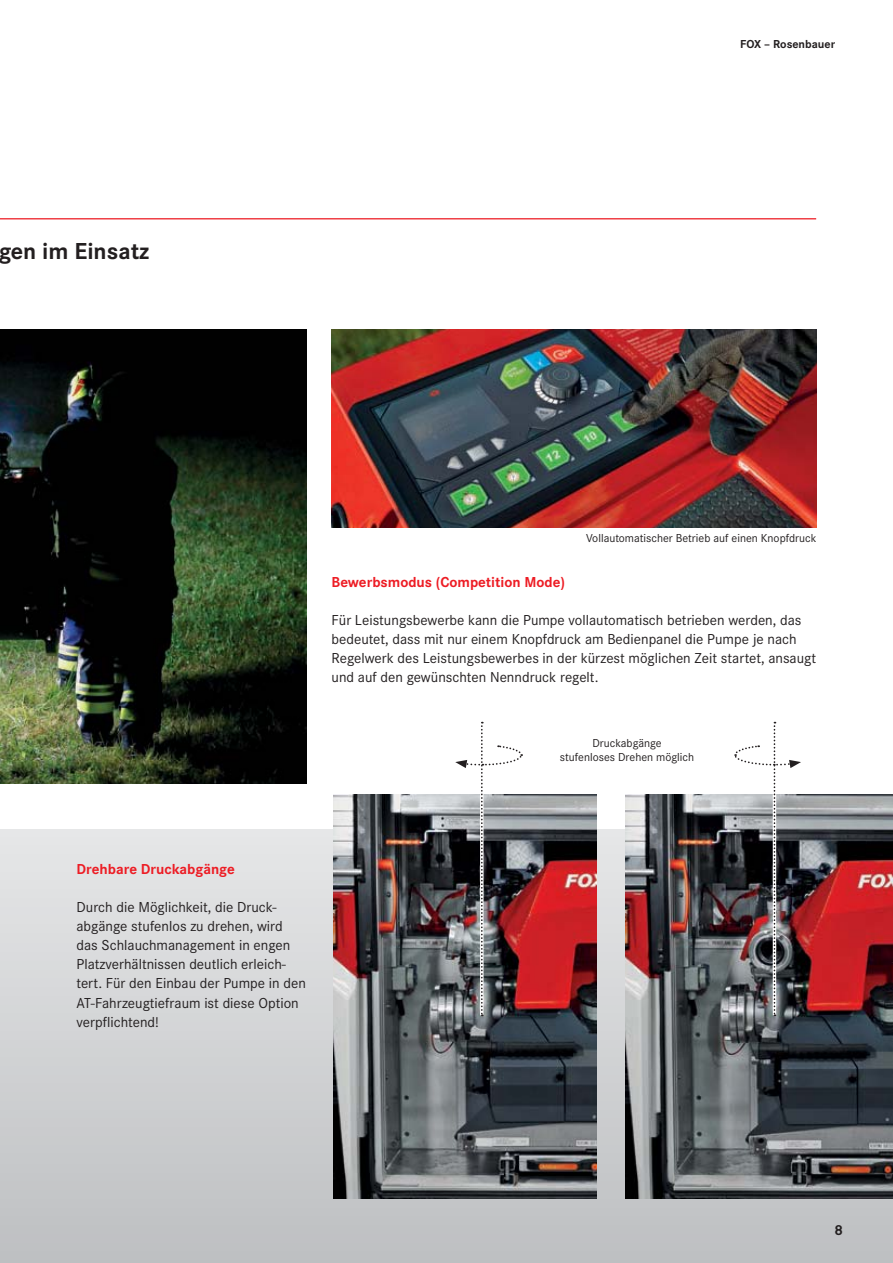
<style>
.page{position:relative;width:893px;height:1263px;background:#fff}
.page>*{position:absolute;margin:0;border:0;box-sizing:border-box;transform-origin:0 0}
.t1{font:700 24px "Corporate S";color:#231f20}
.t2{font:15px/19.2px "Corporate S";color:#231f20}
.t3{font:700 15px "Corporate S";color:#ed1c24}
.t4{font:700 15px "Corporate S";color:#231f20}
.t5{font:12px/14.4px "Corporate S";color:#231f20;text-align:center}
.t6{font:700 12px "Corporate S";color:#231f20}
</style>
<div class="page">
<div style="left:0;top:829px;width:893px;height:434px;background:linear-gradient(to bottom,#e5e6e7,#bdbfc1)"></div>
<img style="left:0;top:329px;width:306px;height:454px">
<hr style="left:0;top:218px;width:816px;height:1px;background:#ed1c24">
<img style="left:332px;top:329px;width:484px;height:199px">
<img style="left:626px;top:794px;width:267px;height:405px">
<img style="left:333px;top:794px;width:263px;height:405px">
<img style="left:455px;top:722px;width:68px;height:294px">
<img style="left:733px;top:722px;width:68px;height:294px">
<h1 class="t1" style="left:-2px;top:242px;width:153px">gen im Einsatz</h1>
<p class="t6" style="left:740px;top:39px;width:96px">FOX – Rosenbauer</p>
<p class="t5" style="left:586px;top:532px;width:232px">Vollautomatischer Betrieb auf einen Knopfdruck</p>
<p class="t3" style="left:332px;top:576px;width:235px">Bewerbsmodus (Competition Mode)</p>
<p class="t2" style="left:332px;top:611px;width:486px">Für Leistungsbewerbe kann die Pumpe vollautomatisch betrieben werden, das bedeutet, dass mit nur einem Knopfdruck am Bedienpanel die Pumpe je nach Regelwerk des Leistungsbewerbes in der kürzest möglichen Zeit startet, ansaugt und auf den gewünschten Nenndruck regelt.</p>
<p class="t5" style="left:560px;top:736px;width:136px">Druckabgänge<br>stufenloses Drehen möglich</p>
<p class="t3" style="left:77px;top:863px;width:160px">Drehbare Druckabgänge</p>
<p class="t2" style="left:77px;top:898px;width:231px">Durch die Möglichkeit, die Druck&shy;abgänge stufenlos zu drehen, wird das Schlauchmanagement in engen Platzverhältnissen deutlich erleich&shy;tert. Für den Einbau der Pumpe in den AT-Fahrzeugtiefraum ist diese Option verpflichtend!</p>
<p class="t4" style="left:834px;top:1225px;width:10px">8</p>
</div>
